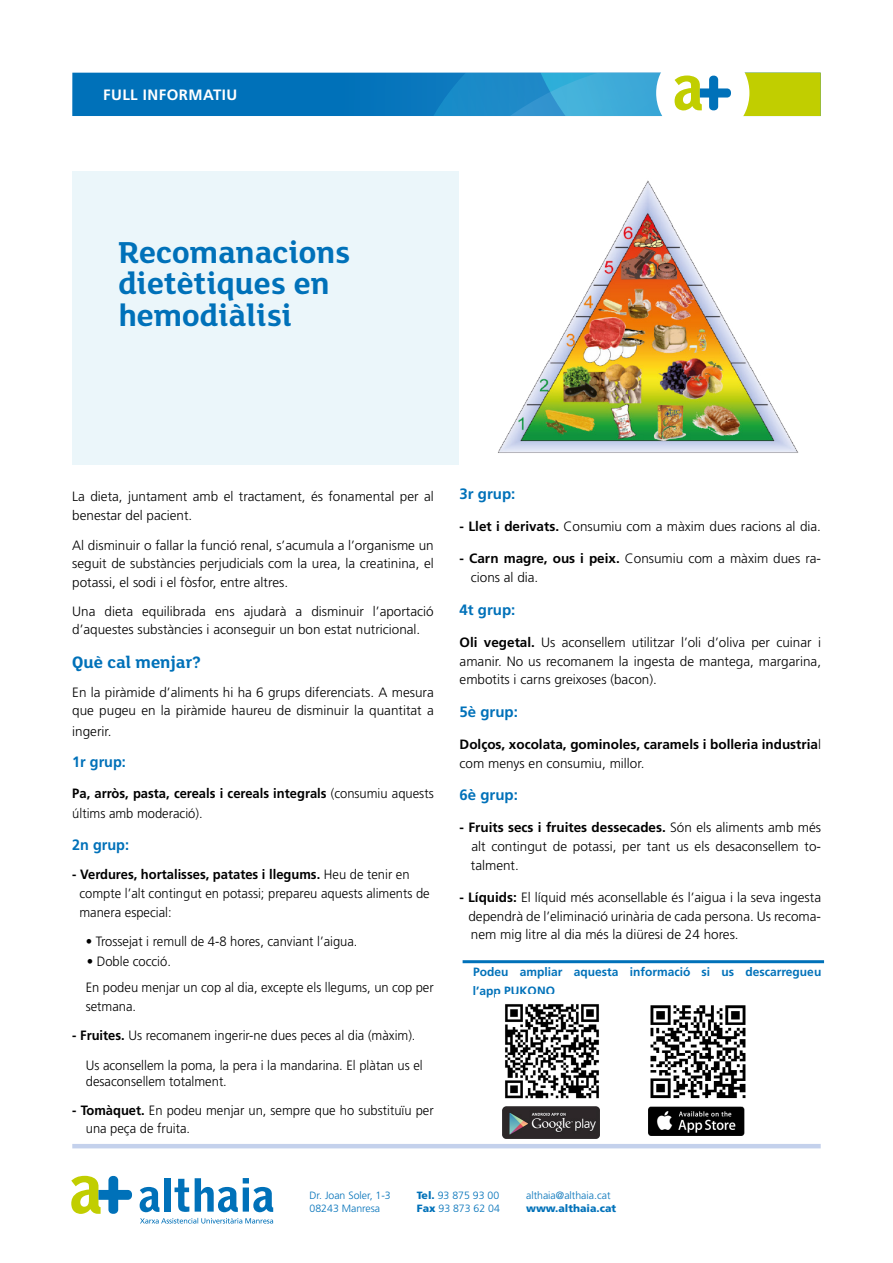
<style>
.page{position:relative;width:893px;height:1263px;background:#fff}
.page>*{position:absolute;margin:0;border:0;box-sizing:border-box;transform-origin:0 0}
.t1{font:700 33px/31.5px "FS Lola";color:#0071b9}
.t2{font:700 18px "FS Lola";color:#0071b9}
.t3{font:700 15px "Frutiger LT Std";color:#0071b9}
.t4{font:700 15px "Frutiger LT Std";color:#0071b9;scale:.96 1}
.t5{font:700 15px "Frutiger LT Std";letter-spacing:.03em;color:#fff}
.t6{font:300 13.5px/18.8px "Frutiger LT Std";color:#000}
.t7{font:300 13.5px/18.8px "Frutiger LT Std";color:#000;scale:.96 1}
.t8{font:700 13.5px/18.8px "Frutiger LT Std";color:#000}
.t9{font:700 13.5px/19.5px "Frutiger LT Std";color:#000;scale:.96 1}
.t10{font:700 12px/19.5px "Frutiger LT Std";color:#0071b9}
.t11{font:300 10.5px/13.5px "Frutiger LT Std";color:#0071b9}
.t12{font:900 10.5px "Frutiger LT Std";color:#0071b9}
.s1{font-weight:300}
.s2{font-weight:700}
.s3{font-weight:900}
</style>
<div class="page">
<div style="left:72px;top:171px;width:411px;height:293px;background:#ebf6fa"></div>
<div style="left:460px;top:171px;width:361px;height:293px;background:#fff"></div>
<img style="left:498px;top:180px;width:301px;height:273px">
<div style="left:72px;top:73px;width:749px;height:43px;background:#0071b9"></div>
<svg style="left:71px;top:1176px;width:61px;height:38px"></svg>
<svg style="left:140px;top:1187px;width:19px;height:25px"></svg>
<div style="left:164px;top:1178px;width:7px;height:33px;background:#0071b9"></div>
<svg style="left:175px;top:1179px;width:14px;height:33px"></svg>
<svg style="left:195px;top:1178px;width:78px;height:34px"></svg>
<svg style="left:140px;top:1218px;width:133px;height:5px"></svg>
<svg style="left:427px;top:73px;width:394px;height:43px;background:#6db3a8"></svg>
<hr style="left:72px;top:1144px;width:749px;height:4px;background:#c4d1ec">
<img style="left:504px;top:1004px;width:95px;height:103px">
<img style="left:648px;top:1005px;width:98px;height:103px">
<img style="left:503px;top:1107px;width:96px;height:31px">
<img style="left:649px;top:1107px;width:96px;height:29px">
<hr style="left:463px;top:960px;width:361px;height:3px;background:#0071b9">
<p class="t5" style="left:103px;top:86px;width:136px">FULL INFORMATIU</p>
<h1 class="t1" style="left:118px;top:235px;width:233px">Recomanacions dietètiques en hemodiàlisi</h1>
<p class="t6" style="left:72px;top:487px;width:363px;line-height:19.5px">La dieta, juntament amb el tractament, és fonamental per al benestar del pacient.</p>
<p class="t6" style="left:72px;top:536px;width:363px;line-height:18px">Al disminuir o fallar la funció renal, s’acumula a l’organisme un seguit de substàncies perjudicials com la urea, la creatinina, el</p>
<p class="t6" style="left:72px;top:568px;width:363px;line-height:29.2px">potassi, el sodi i el fòsfor, entre altres.<br>Una dieta equilibrada ens ajudarà a disminuir l’aportació</p>
<p class="t6" style="left:72px;top:621px;width:350px">d’aquestes substàncies i aconseguir un bon estat nutricional.</p>
<h2 class="t2" style="left:72px;top:650px;width:130px">Què cal menjar?</h2>
<p class="t6" style="left:72px;top:684px;width:363px;line-height:18px">En la piràmide d’aliments hi ha 6 grups diferenciats. A mesura que pugeu en la piràmide haureu de disminuir la quantitat a</p>
<p class="t6" style="left:72px;top:723px;width:41px">ingerir.</p>
<p class="t4" style="left:72px;top:753px;width:57px">1r grup:</p>
<p class="t9" style="left:72px;top:784px;width:378px">Pa, arròs, pasta, cereals i cereals integrals <span class="s1">(consumiu aquests últims amb moderació).</span></p>
<p class="t4" style="left:72px;top:836px;width:61px">2n grup:</p>
<p class="t7" style="left:79px;top:865px;width:366px;text-indent:-7px"><span class="s2">- Verdures, hortalisses, patates i llegums.</span> Heu de tenir en compte l’alt contingut en potassi; prepareu aquests aliments de manera especial:</p>
<p class="t7" style="left:86px;top:932px;width:285px">• Trossejat i remull de 4-8 hores, canviant l’aigua.</p>
<p class="t7" style="left:86px;top:948px;width:364px;line-height:26.2px">• Doble cocció.<br>En podeu menjar un cop al dia, excepte els llegums, un cop per</p>
<p class="t7" style="left:86px;top:997px;width:54px">setmana.</p>
<p class="t7" style="left:86px;top:1021px;width:353px;line-height:29.2px;text-indent:-14px"><span class="s2">- Fruites.</span> Us recomanem ingerir-ne dues peces al dia (màxim).<br>Us aconsellem la poma, la pera i la mandarina. El plàtan us el</p>
<p class="t7" style="left:86px;top:1072px;width:149px">desaconsellem totalment.</p>
<p class="t7" style="left:86px;top:1102px;width:364px;line-height:18px;text-indent:-14px"><span class="s2">- Tomàquet.</span> En podeu menjar un, sempre que ho substituïu per una peça de fruita.</p>
<p class="t3" style="left:460px;top:485px;width:57px">3r grup:</p>
<p class="t6" style="left:460px;top:517px;width:363px"><span class="s2">- Llet i derivats.</span> Consumiu com a màxim dues racions al dia.</p>
<p class="t6" style="left:471px;top:550px;width:352px;text-indent:-11px"><span class="s2">- Carn magre, ous i peix.</span> Consumiu com a màxim dues ra&shy;cions al dia.</p>
<p class="t3" style="left:460px;top:600px;width:57px">4t grup:</p>
<p class="t6" style="left:460px;top:633px;width:363px;text-align:justify"><span class="s2">Oli vegetal.</span> Us aconsellem utilitzar l’oli d’oliva per cuinar i amanir. No us recomanem la ingesta de mantega, margarina, embotits i carns greixoses (bacon).</p>
<p class="t3" style="left:460px;top:702px;width:60px">5è grup:</p>
<p class="t8" style="left:460px;top:735px;width:363px">Dolços, xocolata, gominoles, caramels i bolleria industria<span class="s1">l com menys en consumiu, millor.</span></p>
<p class="t3" style="left:460px;top:786px;width:60px">6è grup:</p>
<p class="t6" style="left:471px;top:818px;width:352px;text-align:justify;text-indent:-11px"><span class="s2">- Fruits secs i fruites dessecades.</span> Són els aliments amb més alt contingut de potassi, per tant us els desaconsellem to&shy;talment.</p>
<p class="t6" style="left:468px;top:888px;width:354px;text-align:justify;text-indent:-9px"><span class="s2">- Líquids:</span> El líquid més aconsellable és l’aigua i la seva ingesta dependrà de l’eliminació urinària de cada persona. Us recoma&shy;nem mig litre al dia més la diüresi de 24 hores.</p>
<p class="t10" style="left:473px;top:962px;width:350px">Podeu ampliar aquesta informació si us descarregueu l’app PUKONO</p>
<p class="t11" style="left:310px;top:1188px;width:83px">Dr. Joan Soler, 1-3<br>08243 Manresa</p>
<p class="t11" style="left:526px;top:1188px;width:86px">althaia@althaia.cat</p>
<p class="t11" style="left:417px;top:1188px;width:85px"><span class="s3">Tel.</span> 93 875 93 00<br><span class="s3">Fax</span> 93 873 62 04</p>
<p class="t12" style="left:526px;top:1202px;width:92px">www.althaia.cat</p>
</div>
